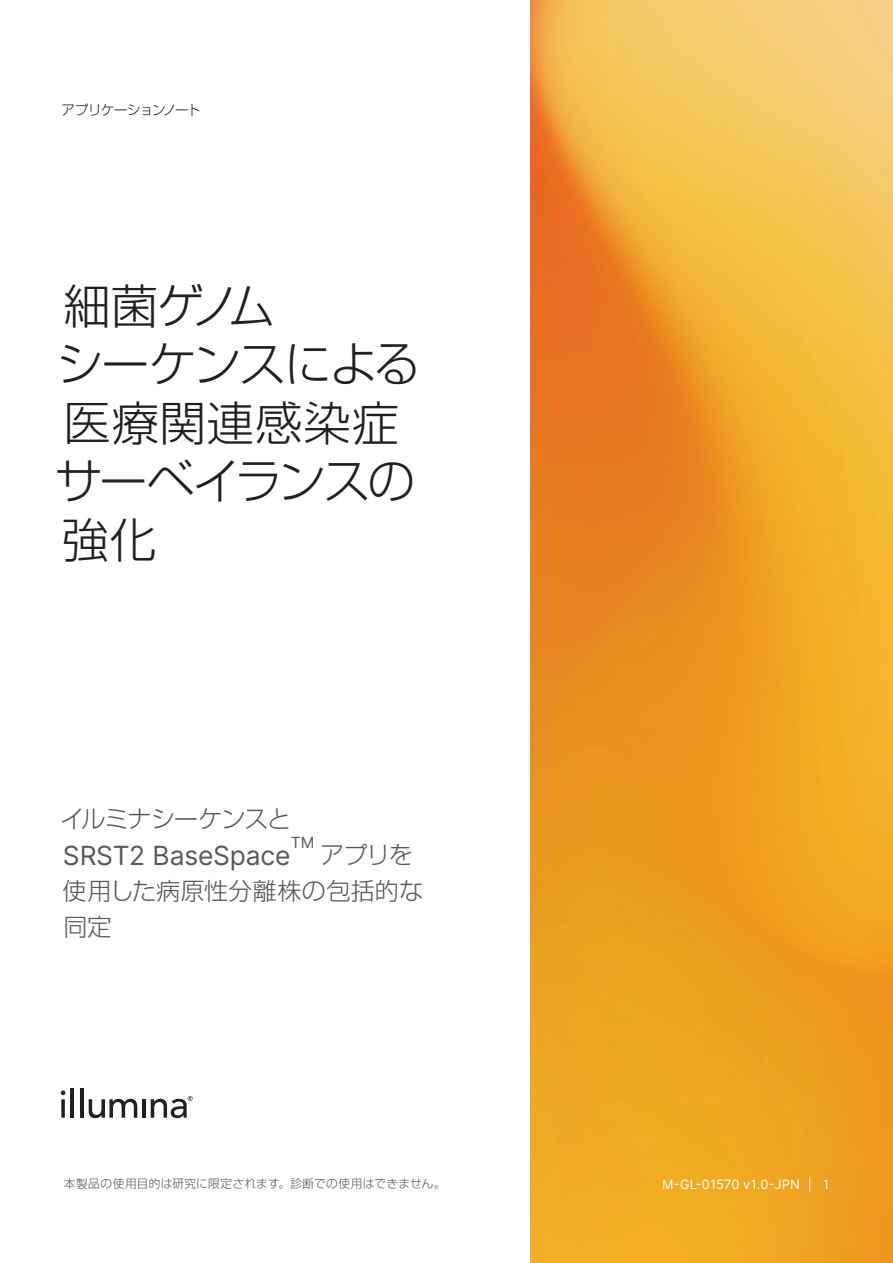
<style>
.page{position:relative;width:893px;height:1263px;background:#fff}
.page>*{position:absolute;margin:0;border:0;box-sizing:border-box;transform-origin:0 0}
.t1{font:300 47.25px/58.5px "Shin Go Pro";letter-spacing:-.035em;color:#231f20}
.t2{font:26.4px "Inter";letter-spacing:-.005em;color:#57585a}
.t3{font:300 24px/36px "Shin Go Pro";letter-spacing:.01em;color:#57585a}
.t4{font:300 24px "Shin Go Pro";letter-spacing:-.04em;color:#57585a}
.t5{font:15.45px "Inter";color:#57585a}
.t6{font:300 13.5px "Shin Go Pro";letter-spacing:-.055em;color:#231f20}
.t7{font:12.9px "Inter";letter-spacing:.015em;color:#fff}
.t8{font:300 11.7px "Shin Go Pro";letter-spacing:.025em;color:#57585a}
</style>
<div class="page">
<img style="left:531px;top:0;width:362px;height:1263px">
<svg style="left:61px;top:1099px;width:4px;height:19px"></svg>
<hr style="left:71px;top:1088px;width:3px;height:30px;background:#231f20">
<hr style="left:80px;top:1088px;width:4px;height:30px;background:#231f20">
<svg style="left:89px;top:1099px;width:48px;height:20px"></svg>
<hr style="left:142px;top:1099px;width:4px;height:19px;background:#231f20">
<svg style="left:61px;top:1090px;width:4px;height:5px"></svg>
<svg style="left:151px;top:1096px;width:42px;height:22px"></svg>
<p class="t6" style="left:62px;top:99px;width:141px">アプリケーションノート</p>
<h1 class="t1" style="left:55px;top:271px;width:368px">細菌ゲノム<br>シーケンスによる医療関連感染症サーベイランスの強化</h1>
<h3 class="t4" style="left:61px;top:799px;width:232px">イルミナシーケンスと</h3>
<h2 class="t2" style="left:63px;top:836px;width:229px">SRST2 BaseSpace</h2>
<h3 class="t5" style="left:291px;top:831px;width:25px">TM</h3>
<h3 class="t3" style="left:63px;top:834px;width:362px;text-indent:257px">アプリを使用した病原性分離株の包括的な同定</h3>
<p class="t8" style="left:64px;top:1174px;width:383px">本製品の使用目的は研究に限定されます。診断での使用はできません。</p>
<p class="t7" style="left:662px;top:1174px;width:139px">M-GL-01570 v1.0-JPN</p>
<p class="t7" style="left:808px;top:1174px;width:23px">| 1</p>
</div>
